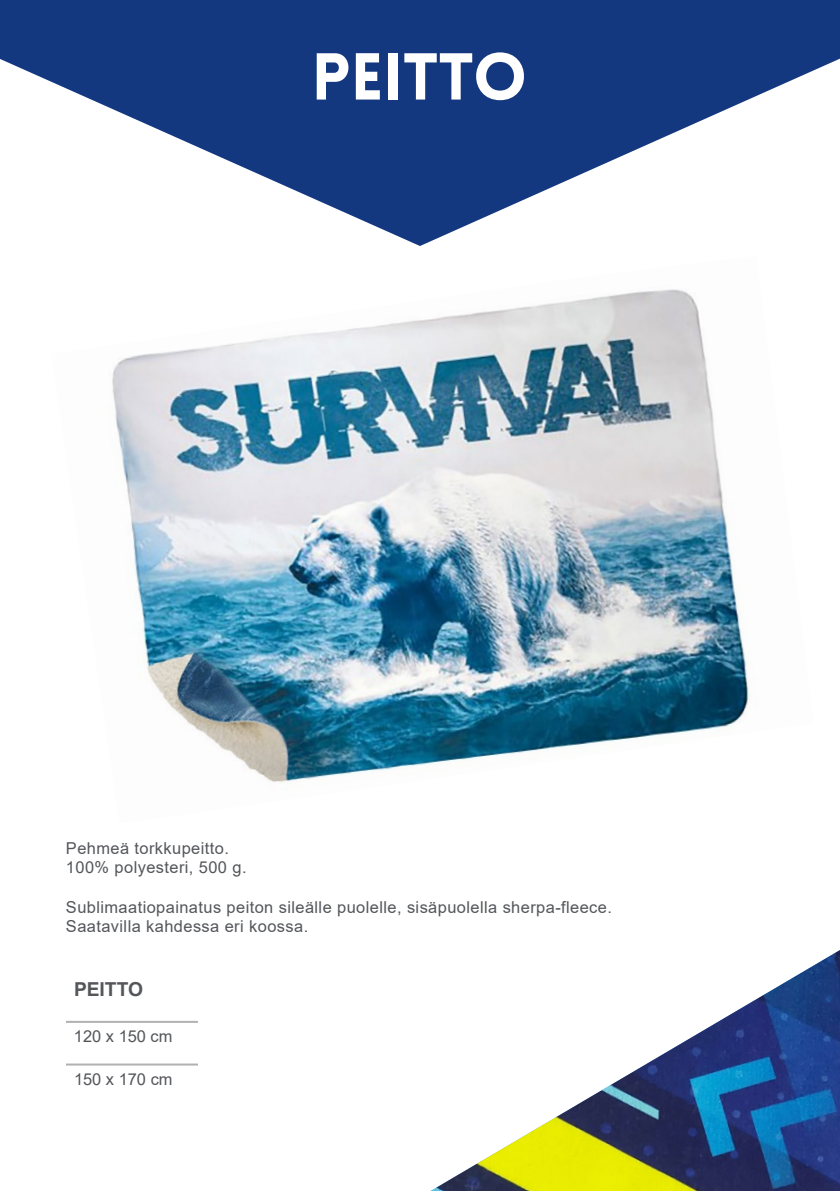
<style>
.page{position:relative;width:840px;height:1191px;background:#fff}
.page>*{position:absolute;margin:0;border:0;box-sizing:border-box;transform-origin:0 0}
.t1{font:900 64.8px "Lovelo";color:#fff}
.t2{font:700 19.2px "Arial";color:#54565a}
.t3{font:16.4px/19.6px "Arial";letter-spacing:.025em;color:#54565a}
</style>
<div class="page">
<svg style="left:0;top:0;width:839px;height:246px;fill:#14387f"></svg>
<img style="left:430px;top:950px;width:409px;height:241px">
<img style="left:112px;top:289px;width:637px;height:493px">
<hr style="left:66px;top:1020px;width:132px;height:2px;background:#b1b1b1">
<hr style="left:66px;top:1063px;width:132px;height:2px;background:#b1b1b1">
<h1 class="t1" style="left:311px;top:36px;width:217px">peitto</h1>
<p class="t3" style="left:66px;top:838px;width:182px">Pehmeä torkkupeitto.<br>100% polyesteri, 500 g.</p>
<p class="t3" style="left:66px;top:897px;width:547px">Sublimaatiopainatus peiton sileälle puolelle, sisäpuolella sherpa-fleece.<br>Saatavilla kahdessa eri koossa.</p>
<p class="t2" style="left:74px;top:975px;width:71px">PEITTO</p>
<p class="t3" style="left:74px;top:1026px;width:100px">120 x 150 cm</p>
<p class="t3" style="left:74px;top:1068px;width:100px">150 x 170 cm</p>
</div>
